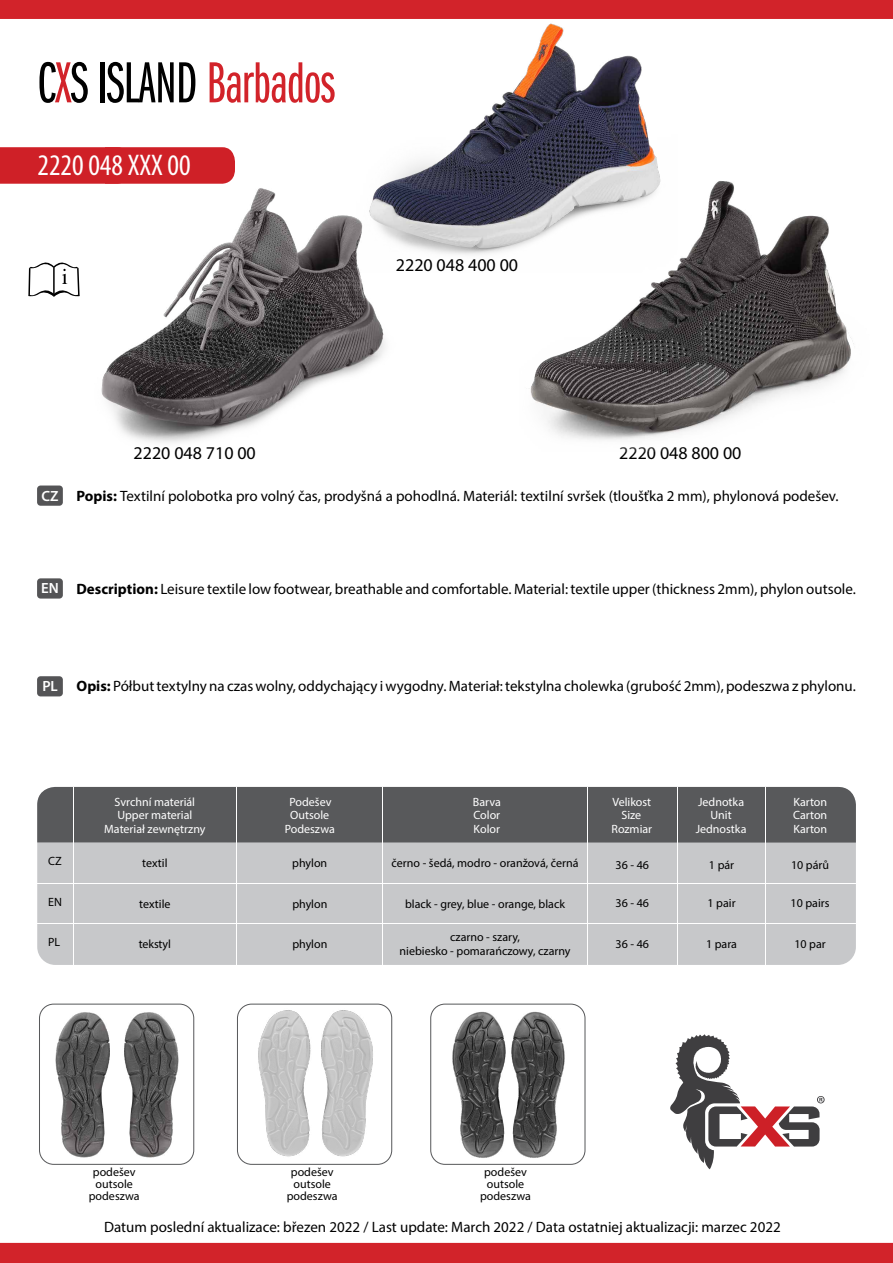
<style>
.page{position:relative;width:893px;height:1263px;background:#fff}
.page>*{position:absolute;margin:0;border:0;box-sizing:border-box;transform-origin:0 0}
.t1{font:60px "Franklin Got Itc DOT Boo Ext Com";letter-spacing:-.01em;color:#d2232a}
.t2{font:condensed 30px "Myriad Pro";color:#fff}
.t3{font:18px "Myriad Pro";color:#000}
.t4{font:15px "Myriad Pro";color:#000}
.t5{font:600 14.85px "Myriad Pro";color:#fff}
.t6{font:12px/12px "Myriad Pro";color:#000;text-align:center}
.t7{font:12px "Myriad Pro";color:#fff}
.s1{color:#000}
.s2{font-weight:700}
</style>
<div class="page">
<div style="left:0;top:147px;width:235px;height:37px;background:#cf2027"></div>
<img style="left:393px;top:23px;width:266px;height:232px">
<img style="left:520px;top:174px;width:334px;height:266px">
<img style="left:87px;top:179px;width:321px;height:264px">
<svg style="left:670px;top:1034px;width:155px;height:135px"></svg>
<div style="left:37px;top:485px;width:26px;height:21px;background:#545456;border-radius:3px"></div>
<div style="left:37px;top:578px;width:26px;height:21px;background:#545456;border-radius:3px"></div>
<div style="left:37px;top:676px;width:26px;height:20px;background:#545456;border-radius:3px"></div>
<div style="left:0;top:0;width:893px;height:19px;background:#d2232a"></div>
<div style="left:0;top:1243px;width:893px;height:20px;background:#d2232a"></div>
<svg style="left:28px;top:262px;width:52px;height:35px"></svg>
<img style="left:55px;top:1005px;width:130px;height:158px">
<div style="left:39px;top:1003px;width:155px;height:162px;border:1px solid #58595b;border-radius:14px"></div>
<img style="left:452px;top:1011px;width:113px;height:147px">
<div style="left:430px;top:1003px;width:155px;height:162px;border:1px solid #58595b;border-radius:14px"></div>
<img style="left:258px;top:1010px;width:115px;height:147px">
<div style="left:237px;top:1003px;width:155px;height:162px;border:1px solid #58595b;border-radius:14px"></div>
<div style="left:37px;top:787px;width:819px;height:178px;background:#c7c8ca;border-radius:18px"></div>
<div style="left:37px;top:787px;width:819px;height:55px;background:#58595b"></div>
<hr style="left:37px;top:923px;width:819px;height:1px;background:#fff">
<hr style="left:37px;top:883px;width:819px;height:1px;background:#fff">
<hr style="left:237px;top:787px;width:1px;height:178px;background:#fff">
<hr style="left:73px;top:787px;width:1px;height:178px;background:#fff">
<hr style="left:383px;top:787px;width:1px;height:178px;background:#fff">
<hr style="left:765px;top:787px;width:1px;height:178px;background:#fff">
<hr style="left:677px;top:787px;width:1px;height:178px;background:#fff">
<hr style="left:587px;top:787px;width:1px;height:178px;background:#fff">
<h1 class="t1" style="left:37px;top:51px;width:299px"><span class="s1">C</span>X<span class="s1">S ISLAND</span> Barbados</h1>
<h2 class="t2" style="left:38px;top:147px;width:155px">2220 048 XXX 00</h2>
<p class="t3" style="left:396px;top:254px;width:124px">2220 048 400 00</p>
<p class="t5" style="left:42px;top:486px;width:19px">CZ</p>
<p class="t3" style="left:134px;top:442px;width:124px">2220 048 710 00</p>
<p class="t3" style="left:619px;top:442px;width:124px">2220 048 800 00</p>
<p class="t4" style="left:77px;top:486px;width:764px"><span class="s2">Popis:</span> Textilní polobotka pro volný čas, prodyšná a pohodlná. Materiál: textilní svršek (tloušťka 2 mm), phylonová podešev.</p>
<p class="t5" style="left:41px;top:579px;width:19px">EN</p>
<p class="t4" style="left:77px;top:579px;width:781px"><span class="s2">Description:</span> Leisure textile low footwear, breathable and comfortable. Material: textile upper (thickness 2mm), phylon outsole.</p>
<p class="t5" style="left:42px;top:677px;width:17px">PL</p>
<p class="t4" style="left:77px;top:677px;width:781px"><span class="s2">Opis:</span> Półbut textylny na czas wolny, oddychający i wygodny. Materiał: tekstylna cholewka (grubość 2mm), podeszwa z phylonu.</p>
<p class="t7" style="left:115px;top:794px;width:82px">Svrchní materiál</p>
<p class="t7" style="left:117px;top:808px;width:76px">Upper material</p>
<p class="t7" style="left:104px;top:822px;width:103px">Materiał zewnętrzny</p>
<p class="t7" style="left:290px;top:794px;width:43px">Podešev</p>
<p class="t7" style="left:285px;top:821px;width:52px">Podeszwa</p>
<p class="t7" style="left:290px;top:808px;width:41px">Outsole</p>
<p class="t7" style="left:473px;top:794px;width:30px">Barva</p>
<p class="t7" style="left:474px;top:821px;width:28px">Kolor</p>
<p class="t7" style="left:473px;top:808px;width:28px">Color</p>
<p class="t7" style="left:612px;top:794px;width:40px">Velikost</p>
<p class="t7" style="left:611px;top:821px;width:42px">Rozmiar</p>
<p class="t7" style="left:621px;top:808px;width:21px">Size</p>
<p class="t7" style="left:698px;top:794px;width:48px">Jednotka</p>
<p class="t7" style="left:696px;top:821px;width:52px">Jednostka</p>
<p class="t7" style="left:710px;top:808px;width:23px">Unit</p>
<p class="t7" style="left:793px;top:794px;width:35px">Karton</p>
<p class="t7" style="left:793px;top:821px;width:35px">Karton</p>
<p class="t7" style="left:793px;top:808px;width:36px">Carton</p>
<p class="t6" style="left:48px;top:855px;width:15px">CZ</p>
<p class="t6" style="left:48px;top:896px;width:15px">EN</p>
<p class="t6" style="left:48px;top:936px;width:14px">PL</p>
<p class="t6" style="left:142px;top:857px;width:27px">textil</p>
<p class="t6" style="left:139px;top:898px;width:33px">textile</p>
<p class="t6" style="left:139px;top:938px;width:34px">tekstyl</p>
<p class="t6" style="left:292px;top:857px;width:37px">phylon</p>
<p class="t6" style="left:292px;top:898px;width:37px">phylon</p>
<p class="t6" style="left:292px;top:938px;width:37px">phylon</p>
<p class="t6" style="left:392px;top:857px;width:188px">černo - šedá, modro - oranžová, černá</p>
<p class="t6" style="left:405px;top:898px;width:161px">black - grey, blue - orange, black</p>
<p class="t6" style="left:400px;top:929px;width:172px;line-height:14.4px">czarno - szary,<br>niebiesko - pomarańczowy, czarny</p>
<p class="t6" style="left:616px;top:859px;width:35px">36 - 46</p>
<p class="t6" style="left:616px;top:897px;width:35px">36 - 46</p>
<p class="t6" style="left:616px;top:938px;width:35px">36 - 46</p>
<p class="t6" style="left:709px;top:859px;width:27px">1 pár</p>
<p class="t6" style="left:791px;top:859px;width:40px">10 párů</p>
<p class="t6" style="left:708px;top:897px;width:30px">1 pair</p>
<p class="t6" style="left:790px;top:897px;width:40px">10 pairs</p>
<p class="t6" style="left:706px;top:938px;width:32px">1 para</p>
<p class="t6" style="left:794px;top:938px;width:33px">10 par</p>
<p class="t6" style="left:89px;top:1166px;width:52px">podešev outsole podeszwa</p>
<p class="t6" style="left:480px;top:1166px;width:52px">podešev outsole podeszwa</p>
<p class="t6" style="left:287px;top:1166px;width:52px">podešev outsole podeszwa</p>
<p class="t4" style="left:104px;top:1218px;width:678px">Datum poslední aktualizace: březen 2022 / Last update: March 2022 / Data ostatniej aktualizacji: marzec 2022</p>
</div>
